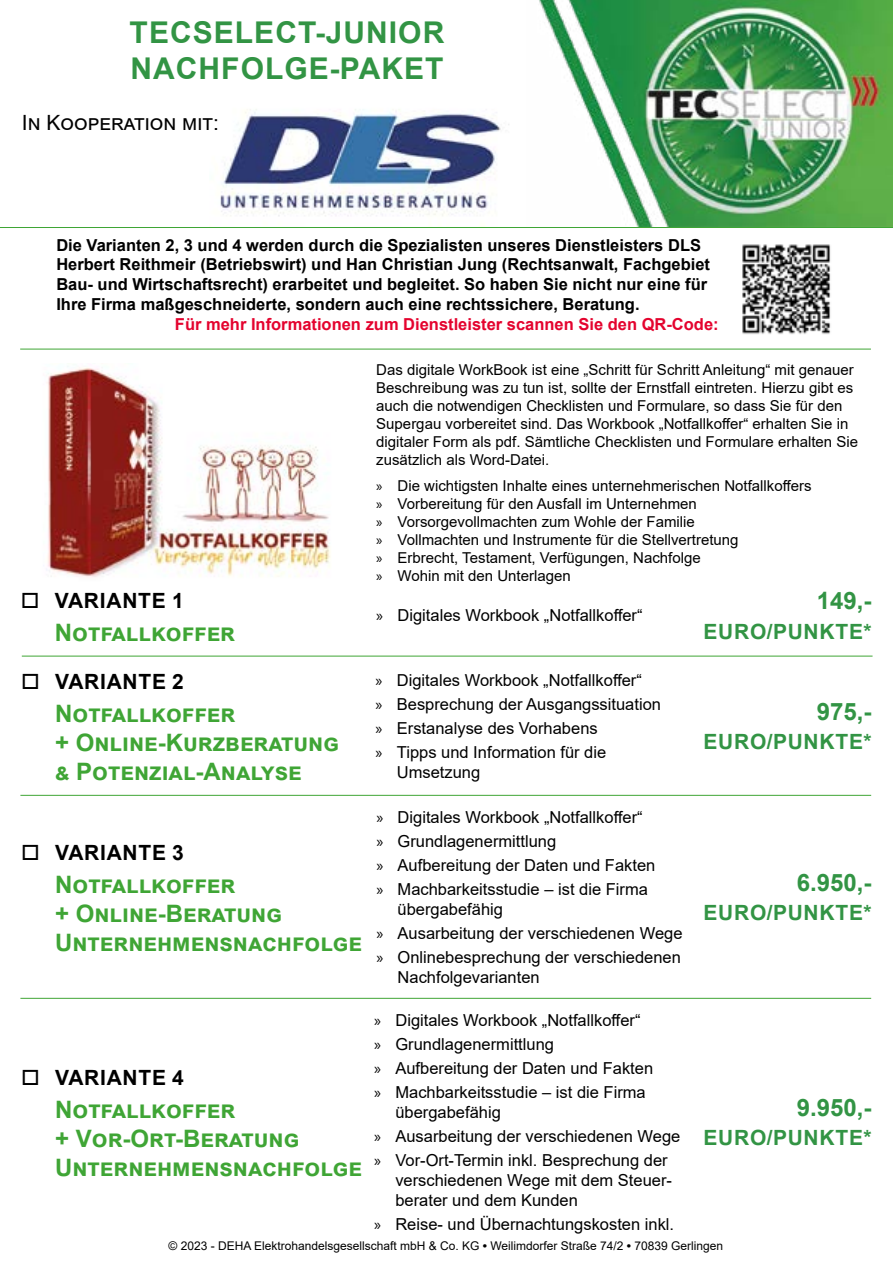
<style>
.page{position:relative;width:893px;height:1263px;background:#fff}
.page>*{position:absolute;margin:0;border:0;box-sizing:border-box;transform-origin:0 0}
.t1{font:700 30px/36px "Arial";letter-spacing:.035em;color:#329444}
.t2{font:700 24px/28.8px "Arial";color:#3fa535}
.t3{font:700 24px "Arial";color:#329444}
.t4{font:700 21px "Arial";letter-spacing:.035em;color:#329444}
.t5{font:700 21px "Arial";letter-spacing:.035em;color:#000}
.t6{font:21px "Arial";color:#000}
.t7{font:16.5px/24px "Arial";color:#000}
.t8{font:700 16.5px/19.8px "Arial";color:#000}
.t9{font:700 16.5px "Arial";color:#e4032e}
.t10{font:15px/18px "Arial";color:#000}
.t11{font:12px "Arial";color:#000}
.s1{font-family:"Myriad Pro"}
.s2{font-weight:700}
</style>
<div class="page">
<img style="left:539px;top:0;width:354px;height:227px">
<img style="left:47px;top:366px;width:284px;height:211px">
<img style="left:220px;top:109px;width:289px;height:107px">
<hr style="left:0;top:227px;width:893px;height:1px;background:#3fa535">
<hr style="left:22px;top:656px;width:850px;height:1px;background:#3fa535">
<hr style="left:20px;top:795px;width:851px;height:1px;background:#3fa535">
<hr style="left:20px;top:998px;width:851px;height:1px;background:#3fa535">
<hr style="left:20px;top:349px;width:851px;height:1px;background:#3fa535">
<img style="left:742px;top:244px;width:89px;height:90px">
<h1 class="t1" style="left:130px;top:15px;width:316px">TECSELECT-JUNIOR<br>NACHFOLGE-PAKET</h1>
<p class="t6" style="left:22px;top:108px;width:198px">In Kooperation mit:</p>
<p class="t8" style="left:56px;top:235px;width:655px">Die Varianten 2, 3 und 4 werden durch die Spezialisten unseres Dienstleisters DLS Herbert Reithmeir (Betriebswirt) und Han Christian Jung (Rechtsanwalt, Fachgebiet Bau- und Wirtschaftsrecht) erarbeitet und begleitet. So haben Sie nicht nur eine für Ihre Firma maßgeschneiderte, sondern auch eine rechtssichere, Beratung.</p>
<p class="t9" style="left:175px;top:312px;width:545px">Für mehr Informationen zum Dienstleister scannen Sie den QR-Code:</p>
<p class="t5" style="left:21px;top:585px;width:164px">□ VARIANTE 1</p>
<h2 class="t2" style="left:55px;top:618px;width:176px">Notfallkoffer</h2>
<p class="t10" style="left:376px;top:360px;width:483px">Das digitale WorkBook ist eine „Schritt für Schritt Anleitung“ mit genauer Beschreibung was zu tun ist, sollte der Ernstfall eintreten. Hierzu gibt es auch die notwendigen Checklisten und Formulare, so dass Sie für den Supergau vorbereitet sind. Das Workbook „Notfallkoffer“ erhalten Sie in digitaler Form als pdf. Sämtliche Checklisten und Formulare erhalten Sie zusätzlich als Word-Datei.</p>
<p class="t10" style="left:376px;top:477px;width:437px"><span class="s1">»</span> Die wichtigsten Inhalte eines unternehmerischen Notfallkoffers <span class="s1">»</span> Vorbereitung für den Ausfall im Unternehmen<br><span class="s1">»</span> Vorsorgevollmachten zum Wohle der Familie<br><span class="s1">»</span> Vollmachten und Instrumente für die Stellvertretung<br><span class="s1">»</span> Erbrecht, Testament, Verfügungen, Nachfolge<br><span class="s1">»</span> Wohin mit den Unterlagen</p>
<p class="t7" style="left:376px;top:603px;width:268px"><span class="s1">»</span> Digitales Workbook „Notfallkoffer“</p>
<h2 class="t3" style="left:817px;top:584px;width:56px">149,-</h2>
<p class="t4" style="left:704px;top:616px;width:169px">EURO/PUNKTE*</p>
<p class="t7" style="left:376px;top:668px;width:287px"><span class="s1">»</span> Digitales Workbook „Notfallkoffer“<br><span class="s1">»</span> Besprechung der Ausgangssituation <span class="s1">»</span> Erstanalyse des Vorhabens<br><span class="s1">»</span> Tipps und Information für die</p>
<p class="t7" style="left:397px;top:760px;width:85px">Umsetzung</p>
<p class="t5" style="left:21px;top:667px;width:164px">□ VARIANTE 2</p>
<h2 class="t2" style="left:55px;top:700px;width:285px">Notfallkoffer<br>+ Online-Kurzberatung &amp; Potenzial-Analyse</h2>
<h2 class="t3" style="left:817px;top:694px;width:56px">975,-</h2>
<p class="t4" style="left:704px;top:727px;width:169px">EURO/PUNKTE*</p>
<p class="t7" style="left:376px;top:805px;width:280px"><span class="s1">»</span> Digitales Workbook „Notfallkoffer“<br><span class="s1">»</span> Grundlagenermittlung<br><span class="s1">»</span> Aufbereitung der Daten und Fakten <span class="s1">»</span> Machbarkeitsstudie – ist die Firma</p>
<p class="t7" style="left:376px;top:897px;width:308px;text-indent:21px">übergabefähig<br><span class="s1">»</span> Ausarbeitung der verschiedenen Wege <span class="s1">»</span> Onlinebesprechung der verschiedenen</p>
<p class="t7" style="left:398px;top:965px;width:144px">Nachfolgevarianten</p>
<p class="t5" style="left:21px;top:838px;width:164px">□ VARIANTE 3</p>
<h2 class="t2" style="left:55px;top:871px;width:309px">Notfallkoffer<br>+ Online-Beratung<br>Unternehmensnachfolge</h2>
<h2 class="t3" style="left:797px;top:865px;width:76px">6.950,-</h2>
<p class="t4" style="left:704px;top:898px;width:169px">EURO/PUNKTE*</p>
<p class="t7" style="left:374px;top:1008px;width:280px"><span class="s1">»</span> Digitales Workbook „Notfallkoffer“<br><span class="s1">»</span> Grundlagenermittlung<br><span class="s1">»</span> Aufbereitung der Daten und Fakten <span class="s1">»</span> Machbarkeitsstudie – ist die Firma</p>
<p class="t7" style="left:374px;top:1100px;width:308px;text-indent:21px">übergabefähig<br><span class="s1">»</span> Ausarbeitung der verschiedenen Wege <span class="s1">»</span> Vor-Ort-Termin inkl. Besprechung der</p>
<p class="t7" style="left:395px;top:1170px;width:278px;line-height:19.8px">verschiedenen Wege mit dem Steuer&shy;berater und dem Kunden</p>
<p class="t7" style="left:374px;top:1212px;width:302px"><span class="s1">»</span> Reise- und Übernachtungskosten inkl.</p>
<p class="t5" style="left:21px;top:1063px;width:164px">□ VARIANTE 4</p>
<h2 class="t2" style="left:55px;top:1096px;width:309px">Notfallkoffer<br>+ Vor-Ort-Beratung<br>Unternehmensnachfolge</h2>
<h2 class="t3" style="left:797px;top:1090px;width:76px">9.950,-</h2>
<p class="t4" style="left:704px;top:1123px;width:169px">EURO/PUNKTE*</p>
<p class="t11" style="left:168px;top:1238px;width:556px">© 2023 - DEHA Elektrohandelsgesellschaft mbH &amp; Co. KG <span class="s2">•</span> Weilimdorfer Straße 74/2 <span class="s2">•</span> 70839 Gerlingen</p>
</div>
